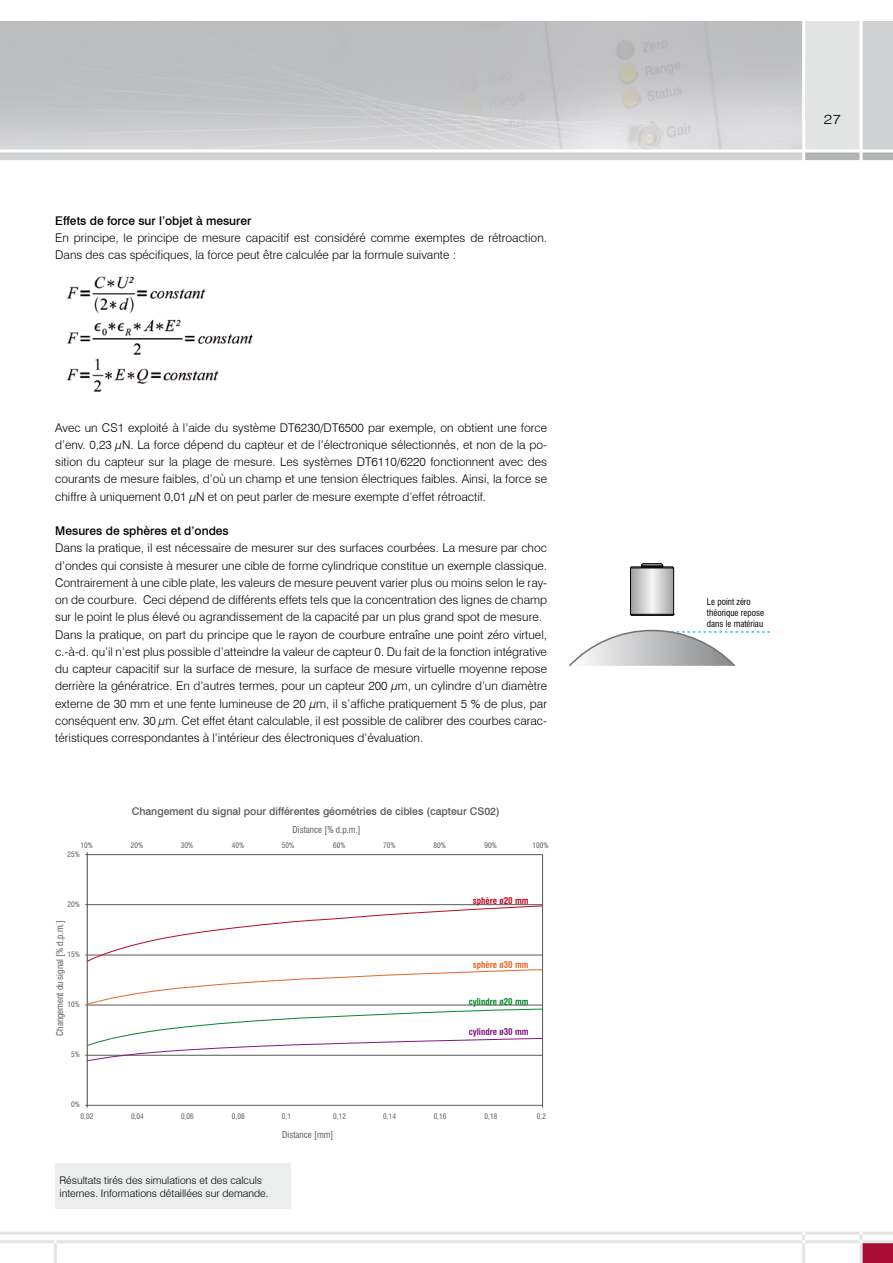
<style>
.page{position:relative;width:893px;height:1263px;background:#fff}
.page>*{position:absolute;margin:0;border:0;box-sizing:border-box;transform-origin:0 0}
.t1{font:300 13.5px "Swiss 721 BT";color:#000;scale:1.18 1}
.t2{font:300 12px/17.2px "Swiss 721 BT";color:#000}
.t3{font:500 12px "Swiss 721 BT";color:#000}
.t4{font:300 10.5px/12.6px "Swiss 721 BT";color:#000}
.t5{font:500 10.5px "Swiss 721 BT";color:#58585a}
.t6{font:condensed 9px "Swiss 721 BT";color:#58585a}
.t7{font:condensed 9px/10.8px "Swiss 721 BT";color:#000}
.t8{font:700 condensed 9px "Swiss 721 BT";color:#81197f}
.t9{font:700 condensed 9px "Swiss 721 BT";color:#008a2e}
.t10{font:700 condensed 9px "Swiss 721 BT";color:#e36929}
.t11{font:700 condensed 9px "Swiss 721 BT";color:#bd0a26}
.t12{font:condensed 7.35px "Swiss 721 BT";color:#58585a}
</style>
<div class="page">
<div style="left:0;top:21px;width:893px;height:141px;background:#d0d1d2"></div>
<img style="left:0;top:21px;width:802px;height:128px">
<div style="left:863px;top:1243px;width:30px;height:20px;background:#a90f36"></div>
<div style="left:804px;top:21px;width:57px;height:130px;background:#e2e3e3"></div>
<div style="left:805px;top:152px;width:88px;height:10px;background:#b1b3b4"></div>
<hr style="left:802px;top:0;width:3px;height:164px;background:#fff">
<hr style="left:0;top:149px;width:893px;height:3px;background:#fff">
<hr style="left:0;top:160px;width:893px;height:3px;background:#fff">
<hr style="left:0;top:1240px;width:893px;height:3px;background:#e3e4e4">
<hr style="left:0;top:1232px;width:893px;height:3px;background:#e3e4e4">
<hr style="left:860px;top:0;width:3px;height:164px;background:#fff">
<hr style="left:54px;top:1240px;width:3px;height:23px;background:#e3e4e4">
<hr style="left:860px;top:1232px;width:3px;height:31px;background:#e3e4e4">
<hr style="left:802px;top:1232px;width:3px;height:31px;background:#e3e4e4">
<div style="left:55px;top:1163px;width:235px;height:46px;background:#eceded"></div>
<img style="left:66px;top:276px;width:188px;height:116px">
<svg style="left:630px;top:563px;width:45px;height:53px"></svg>
<svg style="left:569px;top:629px;width:201px;height:37px"></svg>
<hr style="left:542px;top:854px;width:1px;height:253px;background:#58585a">
<hr style="left:87px;top:852px;width:1px;height:255px;background:#58585a">
<hr style="left:85px;top:1105px;width:458px;height:1px;background:#58585a">
<hr style="left:85px;top:1055px;width:458px;height:1px;background:#58585a">
<hr style="left:85px;top:1005px;width:458px;height:1px;background:#58585a">
<hr style="left:85px;top:955px;width:458px;height:1px;background:#58585a">
<hr style="left:85px;top:904px;width:458px;height:1px;background:#58585a">
<hr style="left:85px;top:854px;width:458px;height:1px;background:#58585a">
<svg style="left:86px;top:905px;width:457px;height:57px"></svg>
<svg style="left:86px;top:969px;width:457px;height:93px"></svg>
<p class="t3" style="left:55px;top:213px;width:198px">Effets de force sur l’objet à mesurer</p>
<p class="t2" style="left:55px;top:229px;width:493px">En principe, le principe de mesure capacitif est considéré comme exemptes de rétroaction.<br>Dans des cas spécifiques, la force peut être calculée par la formule suivante :</p>
<p class="t2" style="left:55px;top:419px;width:493px;text-align:justify">Avec un CS1 exploité à l’aide du système DT6230/DT6500 par exemple, on obtient une force d’env. 0,23 µN. La force dépend du capteur et de l’électronique sélectionnés, et non de la po&shy;sition du capteur sur la plage de mesure. Les systèmes DT6110/6220 fonctionnent avec des courants de mesure faibles, d’où un champ et une tension électriques faibles. Ainsi, la force se chiffre à uniquement 0,01 µN et on peut parler de mesure exempte d’effet rétroactif.</p>
<p class="t3" style="left:55px;top:523px;width:175px">Mesures de sphères et d’ondes</p>
<p class="t2" style="left:55px;top:539px;width:493px">Dans la pratique, il est nécessaire de mesurer sur des surfaces courbées. La mesure par choc d’ondes qui consiste à mesurer une cible de forme cylindrique constitue un exemple classique.<br>Contrairement à une cible plate, les valeurs de mesure peuvent varier plus ou moins selon le ray&shy;on de courbure. Ceci dépend de différents effets tels que la concentration des lignes de champ sur le point le plus élevé ou agrandissement de la capacité par un plus grand spot de mesure.<br>Dans la pratique, on part du principe que le rayon de courbure entraîne une point zéro virtuel, c.-à-d. qu’il n’est plus possible d’atteindre la valeur de capteur 0. Du fait de la fonction intégrative du capteur capacitif sur la surface de mesure, la surface de mesure virtuelle moyenne repose derrière la génératrice. En d’autres termes, pour un capteur 200 µm, un cylindre d’un diamètre externe de 30 mm et une fente lumineuse de 20 µm, il s’affiche pratiquement 5 % de plus, par conséquent env. 30 µm. Cet effet étant calculable, il est possible de calibrer des courbes carac&shy;téristiques correspondantes à l’intérieur des électroniques d’évaluation.</p>
<p class="t5" style="left:132px;top:804px;width:370px">Changement du signal pour différentes géométries de cibles (capteur CS02)</p>
<p class="t6" style="left:293px;top:824px;width:70px">Distance [% d.p.m.]</p>
<p class="t12" style="left:80px;top:841px;width:14px">10%</p>
<p class="t12" style="left:131px;top:841px;width:14px">20%</p>
<p class="t12" style="left:181px;top:841px;width:14px">30%</p>
<p class="t12" style="left:232px;top:841px;width:14px">40%</p>
<p class="t12" style="left:282px;top:841px;width:14px">50%</p>
<p class="t12" style="left:333px;top:841px;width:14px">60%</p>
<p class="t12" style="left:383px;top:841px;width:14px">70%</p>
<p class="t12" style="left:434px;top:841px;width:14px">80%</p>
<p class="t12" style="left:484px;top:841px;width:14px">90%</p>
<p class="t12" style="left:532px;top:841px;width:17px">100%</p>
<p class="t12" style="left:68px;top:850px;width:14px">25%</p>
<p class="t12" style="left:68px;top:900px;width:14px">20%</p>
<p class="t6" style="left:55px;top:1036px;width:117px;rotate:-90deg">Changement du signal [% d.p.m.]</p>
<p class="t12" style="left:68px;top:950px;width:14px">15%</p>
<p class="t12" style="left:68px;top:1000px;width:14px">10%</p>
<p class="t12" style="left:71px;top:1050px;width:10px">5%</p>
<p class="t12" style="left:71px;top:1100px;width:10px">0%</p>
<p class="t11" style="left:473px;top:895px;width:57px">sphère ø20 mm</p>
<p class="t10" style="left:473px;top:959px;width:57px">sphère ø30 mm</p>
<p class="t9" style="left:469px;top:996px;width:61px">cylindre ø20 mm</p>
<p class="t8" style="left:469px;top:1027px;width:61px">cylindre ø30 mm</p>
<p class="t12" style="left:81px;top:1111px;width:14px">0,02</p>
<p class="t12" style="left:131px;top:1111px;width:14px">0,04</p>
<p class="t12" style="left:181px;top:1111px;width:14px">0,06</p>
<p class="t12" style="left:232px;top:1111px;width:14px">0,08</p>
<p class="t12" style="left:282px;top:1111px;width:11px">0,1</p>
<p class="t12" style="left:333px;top:1111px;width:14px">0,12</p>
<p class="t12" style="left:383px;top:1111px;width:14px">0,14</p>
<p class="t12" style="left:434px;top:1111px;width:14px">0,16</p>
<p class="t12" style="left:485px;top:1111px;width:14px">0,18</p>
<p class="t12" style="left:537px;top:1111px;width:11px">0,2</p>
<p class="t4" style="left:60px;top:1174px;width:211px">Résultats tirés des simulations et des calculs internes. Informations détaillées sur demande.</p>
<p class="t6" style="left:282px;top:1129px;width:53px">Distance [mm]</p>
<p class="t1" style="left:824px;top:111px;width:16px">27</p>
<p class="t7" style="left:707px;top:596px;width:59px">Le point zéro théorique repose dans le matériau</p>
</div>
